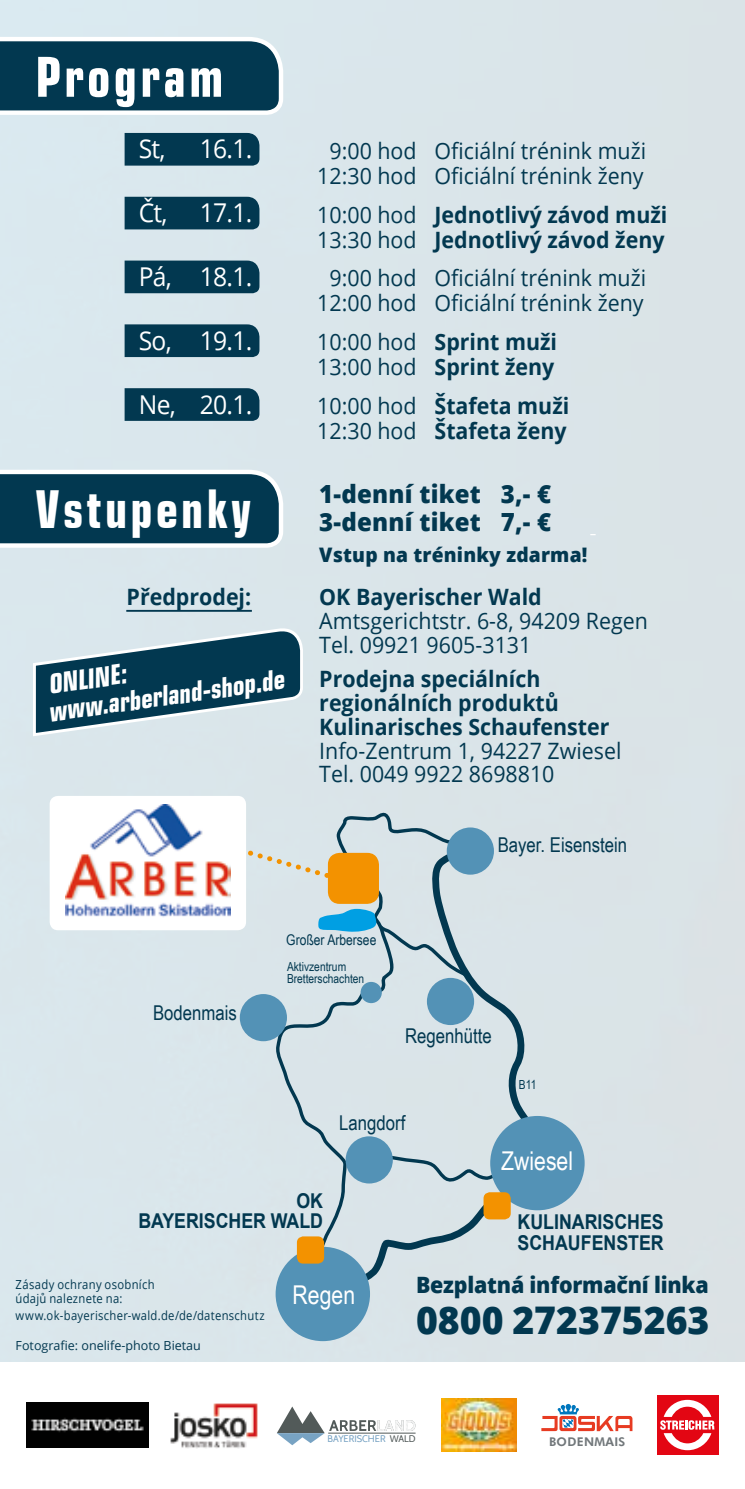
<style>
.page{position:relative;width:745px;height:1489px;background:#fff}
.page>*{position:absolute;margin:0;border:0;box-sizing:border-box;transform-origin:0 0}
.t1{font:700 condensed 55px "Square 721 BT";letter-spacing:.07em;color:#fff;scale:.91 1}
.t2{font:700 condensed 52.5px "Square 721 BT";letter-spacing:.07em;color:#fff;scale:.91 1}
.t3{font:800 38px "Open Sans";color:#023850}
.t4{font:700 condensed 27.5px/27.5px "Square 721 BT";color:#fff;scale:.91 1}
.t5{font:26px "Open Sans";letter-spacing:-.03em;color:#fff;scale:.95 1}
.t6{font:26px "Arial Narrow";color:#fff}
.t7{font:800 25px/27.5px "Open Sans";letter-spacing:.01em;color:#023850;scale:.96 1}
.t8{font:700 22.5px/25px "Open Sans";color:#023850;scale:.95 1}
.t9{font:22.5px/25px "Open Sans";color:#023850;text-align:center;scale:.95 1}
.t10{font:800 22.5px "Open Sans";letter-spacing:-.01em;color:#023850;scale:.95 1}
.t11{font:20.5px "Arial Narrow";color:#023850}
.t12{font:700 20.5px/20.5px "Arial";color:#023850;text-align:right;scale:.87 1}
.t13{font:800 20px "Open Sans";letter-spacing:.01em;color:#023850;scale:.96 1}
.t14{font:14.75px "Arial Narrow";color:#023850}
.t15{font:12.5px/13.8px "Open Sans";letter-spacing:.025em;color:#023850;scale:.9 1}
.t16{font:12.5px/12.5px "Arial Narrow";color:#023850}
.t17{font:12.5px "Open Sans";color:#023850}
.t18{font:800 12px "Futura BT";letter-spacing:.025em;color:#71777a}
.t19{font:9.5px "Cabin";color:#78a3c3}
.s1{font-weight:400}
.s2{color:#525a59}
</style>
<div class="page">
<div style="left:0;top:0;width:744px;height:1361px;background:#dae5ea"></div>
<svg style="left:541px;top:1403px;width:91px;height:27px"></svg>
<div style="left:656px;top:1394px;width:61px;height:60px;background:#e30613"></div>
<svg style="left:660px;top:1399px;width:54px;height:50px"></svg>
<svg style="left:277px;top:1406px;width:138px;height:38px"></svg>
<img style="left:27px;top:1402px;width:121px;height:45px">
<img style="left:170px;top:1403px;width:88px;height:45px">
<img style="left:441px;top:1398px;width:75px;height:53px">
<svg style="left:0;top:35px;width:285px;height:82px;background:#2d5a6e"></svg>
<svg style="left:0;top:467px;width:285px;height:83px;background:#2f5b6f"></svg>
<svg style="left:31px;top:623px;width:273px;height:115px;background:#618494"></svg>
<div style="left:124px;top:133px;width:135px;height:33px;background:#023850"></div>
<div style="left:124px;top:197px;width:135px;height:32px;background:#023850"></div>
<div style="left:124px;top:260px;width:135px;height:33px;background:#023850"></div>
<div style="left:124px;top:324px;width:135px;height:33px;background:#023850"></div>
<svg style="left:124px;top:388px;width:135px;height:33px;background:#063b53"></svg>
<div style="left:361px;top:828px;width:191px;height:467px;background:#dae4e7"></div>
<div style="left:276px;top:810px;width:192px;height:455px;background:#dae4e9"></div>
<svg style="left:355px;top:1151px;width:139px;height:31px;background:#beced5"></svg>
<svg style="left:318px;top:908px;width:150px;height:70px;background:#aecbd8"></svg>
<div style="left:275px;top:1246px;width:95px;height:94px;background:#5392b6;border-radius:50%"></div>
<div style="left:490px;top:1115px;width:94px;height:95px;background:#5392b6;border-radius:50%"></div>
<div style="left:446px;top:827px;width:47px;height:47px;background:#5392b6;border-radius:50%"></div>
<div style="left:426px;top:977px;width:48px;height:48px;background:#5392b6;border-radius:50%"></div>
<div style="left:360px;top:981px;width:21px;height:22px;background:#5392b6;border-radius:50%"></div>
<div style="left:345px;top:1136px;width:47px;height:47px;background:#5392b6;border-radius:50%"></div>
<div style="left:239px;top:994px;width:48px;height:47px;background:#5392b6;border-radius:50%"></div>
<div style="left:328px;top:852px;width:51px;height:51px;background:#f39200;border-radius:12px"></div>
<div style="left:297px;top:1236px;width:27px;height:27px;background:#f39200;border-radius:6px"></div>
<div style="left:483px;top:1192px;width:27px;height:27px;background:#f39200;border-radius:6px"></div>
<svg style="left:246px;top:844px;width:99px;height:41px;background:#dcd5c0"></svg>
<div style="left:50px;top:795px;width:196px;height:135px;background:#fff;border-radius:8px"></div>
<img style="left:65px;top:804px;width:165px;height:113px">
<hr style="left:126px;top:610px;width:126px;height:1px;background:#023850">
<h1 class="t1" style="left:35px;top:44px;width:208px">Program</h1>
<p class="t5" style="left:139px;top:131px;width:30px">St,</p>
<p class="t5" style="left:200px;top:131px;width:57px">16.1.</p>
<p class="t5" style="left:139px;top:195px;width:121px">Čt, 17.1.</p>
<p class="t5" style="left:139px;top:258px;width:121px">Pá, 18.1.</p>
<p class="t5" style="left:139px;top:322px;width:121px">So, 19.1.</p>
<p class="t5" style="left:139px;top:386px;width:121px">Ne, 20.1.</p>
<h2 class="t2" style="left:35px;top:477px;width:238px">Vstupenky</h2>
<p class="t9" style="left:317px;top:137px;width:347px">9:00 hod Oficiální trénink muži<br>12:30 hod Oficiální trénink ženy</p>
<p class="t8" style="left:317px;top:201px;width:370px"><span class="s1">10:00 hod</span> Jednotlivý závod muži<br><span class="s1">13:30 hod</span> Jednotlivý závod ženy</p>
<p class="t9" style="left:317px;top:265px;width:347px">9:00 hod Oficiální trénink muži<br>12:00 hod Oficiální trénink ženy</p>
<p class="t8" style="left:317px;top:329px;width:254px"><span class="s1">10:00 hod</span> Sprint muži<br><span class="s1">13:00 hod</span> Sprint ženy</p>
<p class="t8" style="left:317px;top:393px;width:266px"><span class="s1">10:00 hod</span> Štafeta muži<br><span class="s1">12:30 hod</span> Štafeta ženy</p>
<p class="t7" style="left:319px;top:479px;width:243px">1-denní tiket 3,- €<br>3-denní tiket 7,- €</p>
<p class="t13" style="left:319px;top:539px;width:280px">Vstup na tréninky zdarma!</p>
<p class="t8" style="left:126px;top:584px;width:133px">Předprodej:</p>
<p class="t8" style="left:319px;top:584px;width:235px">OK Bayerischer Wald</p>
<p class="t9" style="left:319px;top:608px;width:347px;line-height:23.8px;text-align:left">Amtsgerichtstr. 6-8, 94209 Regen<br>Tel. 09921 9605-3131</p>
<p class="t8" style="left:319px;top:666px;width:307px;line-height:23.8px">Prodejna speciálních regionálních produktů<br>Kulinarisches Schaufenster</p>
<p class="t9" style="left:319px;top:738px;width:319px;line-height:23.8px;text-align:left">Info-Zentrum 1, 94227 Zwiesel<br>Tel. 0049 9922 8698810</p>
<p class="t4" style="left:43px;top:670px;width:262px;rotate:-8deg">ONLINE: www.arberland-shop.de</p>
<p class="t11" style="left:153px;top:997px;width:85px">Bodenmais</p>
<p class="t11" style="left:497px;top:829px;width:131px">Bayer. Eisenstein</p>
<p class="t14" style="left:286px;top:929px;width:92px">Großer Arbersee</p>
<p class="t16" style="left:287px;top:959px;width:79px">Aktivzentrum<br>Bretterschachten</p>
<p class="t11" style="left:405px;top:1021px;width:88px">Regenhütte</p>
<p class="t16" style="left:518px;top:1077px;width:19px">B11</p>
<p class="t11" style="left:339px;top:1107px;width:68px">Langdorf</p>
<p class="t6" style="left:501px;top:1141px;width:73px">Zwiesel</p>
<p class="t12" style="left:138px;top:1190px;width:214px">OK<br>BAYERISCHER WALD</p>
<p class="t15" style="left:16px;top:1277px;width:156px">Zásady ochrany osobních údajů naleznete na:</p>
<p class="t15" style="left:16px;top:1308px;width:278px">www.ok-bayerischer-wald.de/de/datenschutz</p>
<p class="t17" style="left:16px;top:1337px;width:187px">Fotografie: onelife-photo Bietau</p>
<p class="t6" style="left:292px;top:1275px;width:64px">Regen</p>
<p class="t12" style="left:517px;top:1212px;width:169px;text-align:left">KULINARISCHES<br>SCHAUFENSTER</p>
<p class="t10" style="left:416px;top:1267px;width:309px">Bezplatná informační linka</p>
<h3 class="t3" style="left:416px;top:1291px;width:295px">0800 272375263</h3>
<p class="t19" style="left:327px;top:1433px;width:89px">BAYERISCHER <span class="s2">WALD</span></p>
<p class="t18" style="left:548px;top:1434px;width:78px">BODENMAIS</p>
</div>
